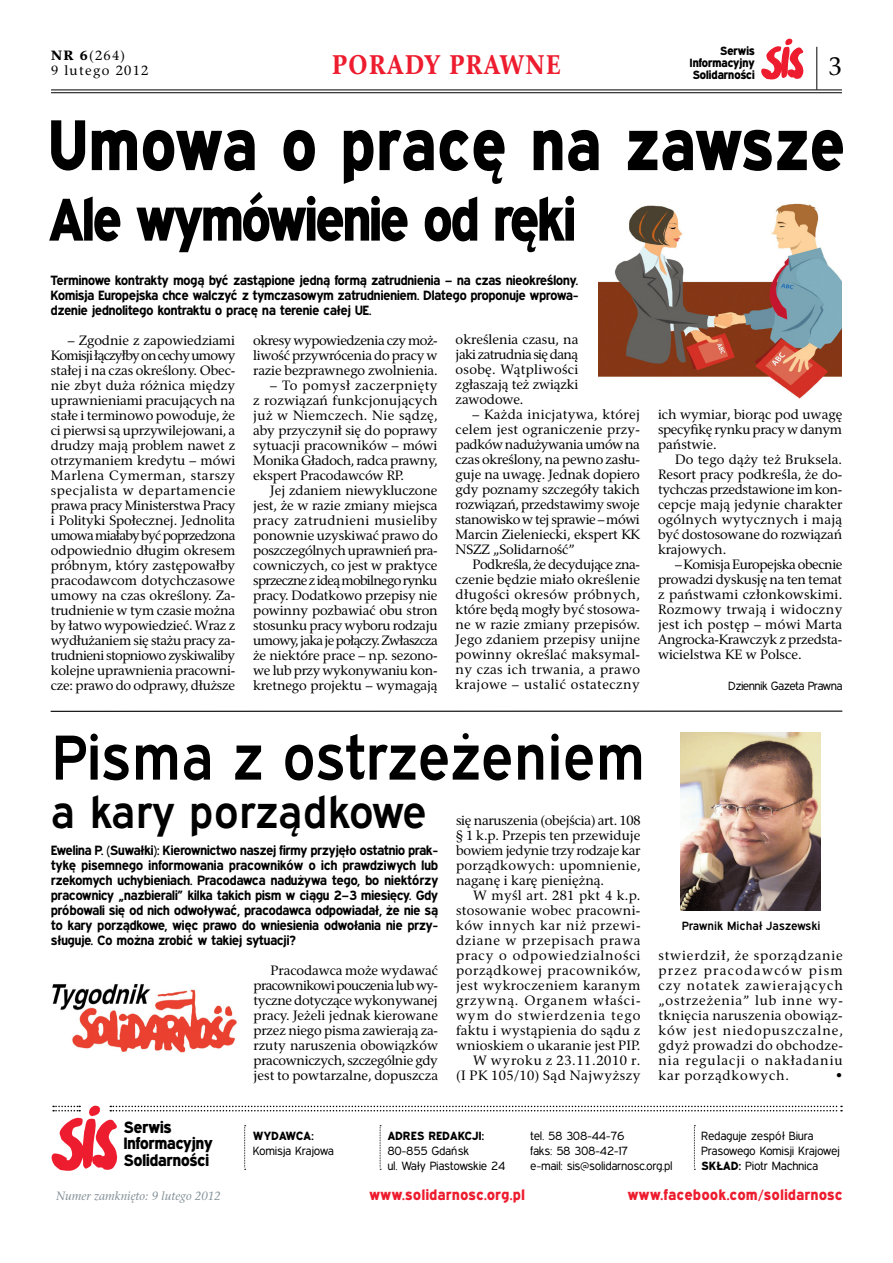
<style>
.page{position:relative;width:893px;height:1263px;background:#fff}
.page>*{position:absolute;margin:0;border:0;box-sizing:border-box;transform-origin:0 0}
.t1{font:72px "Expressway Xb";letter-spacing:.03em;color:#000;scale:.92 1}
.t2{font:63.6px "Expressway Sb";color:#000;scale:.94 1}
.t3{font:60.45px "Expressway Xb";letter-spacing:-.03em;color:#000;scale:.92 1}
.t4{font:45px "Expressway Sb";color:#000}
.t5{font:700 27px "Rashel Cnd EFN";letter-spacing:.05em;color:#ed1c2e}
.t6{font:25.5px "Rashel EFN";color:#000}
.t7{font:16.5px/16.5px "Expressway Xb";color:#000}
.t8{font:15px "Expressway Xb";letter-spacing:.04em;color:#ed1c2e}
.t9{font:13.5px/15px "Rashel EFN";color:#000;text-align:justify}
.t10{font:700 13.5px/15px "Expressway Rg";color:#000;text-align:justify}
.t11{font:13.5px/15px "Rashel EFN";letter-spacing:.04em;color:#000;text-align:right}
.t12{font:13.5px/15px "Rashel EFN";letter-spacing:.1em;color:#000}
.t13{font:12px/15px "Expressway Bk";letter-spacing:.025em;color:#000}
.t14{font:12px/12px "Expressway Xb";color:#000;text-align:justify}
.t15{font:italic 12px "Rashel EFN";color:#839097}
.t16{font:12px "Expressway Sb";color:#000}
.t17{font:12px "Expressway Bk";color:#000}
.t18{font:12px "Expressway Xb";letter-spacing:.025em;color:#000}
.s1{font-family:"Rashel EFN Heavy"}
.s2{font-family:"Expressway Xb"}
</style>
<div class="page">
<svg style="left:761px;top:38px;width:43px;height:42px"></svg>
<hr style="left:51px;top:92px;width:791px;height:1px;background:#000">
<hr style="left:51px;top:90px;width:791px;height:1px;background:#000">
<hr style="left:816px;top:47px;width:1px;height:43px;background:#000">
<img style="left:680px;top:732px;width:140px;height:178px">
<svg style="left:51px;top:1105px;width:791px;height:66px"></svg>
<img style="left:52px;top:984px;width:185px;height:69px">
<hr style="left:51px;top:710px;width:791px;height:2px;background:#000">
<img style="left:598px;top:203px;width:244px;height:196px">
<p class="t12" style="left:51px;top:47px;width:99px"><span class="s1">nr 6</span>(264)<br>9 lutego 2012</p>
<h3 class="t5" style="left:332px;top:48px;width:230px">PORADY PRAWNE</h3>
<p class="t14" style="left:690px;top:44px;width:66px;text-indent:30px">Serwis Informacyjny Solidarności</p>
<h3 class="t6" style="left:828px;top:50px;width:15px">3</h3>
<h1 class="t1" style="left:49px;top:101px;width:867px">Umowa o pracę na zawsze</h1>
<h3 class="t3" style="left:49px;top:183px;width:574px">Ale wymówienie od ręki</h3>
<p class="t10" style="left:51px;top:272px;width:529px">Terminowe kontrakty mogą być zastąpione jedną formą zatrudnienia – na czas nieokreślony.<br>Komisja Europejska chce walczyć z tymczasowym zatrudnieniem. Dlatego proponuje wprowa&shy;dzenie jednolitego kontraktu o pracę na terenie całej UE.</p>
<p class="t9" style="left:51px;top:332px;width:186px;text-indent:17px">– Zgodnie z zapowiedziami Komisji łączyłby on cechy umowy stałej i na czas określony. Obec&shy;nie zbyt duża różnica między uprawnieniami pracujących na stałe i terminowo powoduje, że ci pierwsi są uprzywilejowani, a drudzy mają problem nawet z otrzymaniem kredytu – mówi Marlena Cymerman, starszy specjalista w departamencie prawa pracy Ministerstwa Pracy i Polityki Społecznej. Jednolita umowa miałaby być poprzedzona odpowiednio długim okresem próbnym, który zastępowałby pracodawcom dotychczasowe umowy na czas określony. Za&shy;trudnienie w tym czasie można by łatwo wypowiedzieć. Wraz z wydłużaniem się stażu pracy za&shy;trudnieni stopniowo zyskiwaliby kolejne uprawnienia pracowni&shy;cze: prawo do odprawy, dłuższe</p>
<p class="t9" style="left:253px;top:332px;width:186px">okresy wypowiedzenia czy moż&shy;liwość przywrócenia do pracy w razie bezprawnego zwolnienia.</p>
<p class="t9" style="left:456px;top:332px;width:124px">określenia czasu, na jaki zatrudnia się daną osobę. Wątpliwości zgłaszają też związki zawodowe.</p>
<p class="t9" style="left:456px;top:407px;width:186px;text-indent:17px">– Każda inicjatywa, której celem jest ograniczenie przy&shy;padków nadużywania umów na czas określony, na pewno zasłu&shy;guje na uwagę. Jednak dopiero gdy poznamy szczegóły takich rozwiązań, przedstawimy swoje stanowisko w tej sprawie – mówi Marcin Zieleniecki, ekspert KK NSZZ „Solidarność”</p>
<p class="t9" style="left:456px;top:557px;width:186px;text-indent:17px">Podkreśla, że decydujące zna&shy;czenie będzie miało określenie długości okresów próbnych, które będą mogły być stosowa&shy;ne w razie zmiany przepisów.<br>Jego zdaniem przepisy unijne powinny określać maksymal&shy;ny czas ich trwania, a prawo krajowe – ustalić ostateczny</p>
<p class="t9" style="left:253px;top:377px;width:186px;text-indent:17px">– To pomysł zaczerpnięty z rozwiązań funkcjonujących już w Niemczech. Nie sądzę, aby przyczynił się do poprawy sytuacji pracowników – mówi Monika Gładoch, radca prawny, ekspert Pracodawców RP.</p>
<p class="t9" style="left:253px;top:482px;width:186px;text-indent:17px">Jej zdaniem niewykluczone jest, że w razie zmiany miejsca pracy zatrudnieni musieliby ponownie uzyskiwać prawo do poszczególnych uprawnień pra&shy;cowniczych, co jest w praktyce sprzeczne z ideą mobilnego rynku pracy. Dodatkowo przepisy nie powinny pozbawiać obu stron stosunku pracy wyboru rodzaju umowy, jaka je połączy. Zwłaszcza że niektóre prace – np. sezono&shy;we lub przy wykonywaniu kon&shy;kretnego projektu – wymagają</p>
<h2 class="t2" style="left:52px;top:719px;width:633px">Pisma z ostrzeżeniem</h2>
<h3 class="t4" style="left:51px;top:785px;width:378px">a kary porządkowe</h3>
<p class="t10" style="left:51px;top:842px;width:388px">Ewelina P. (Suwałki): Kierownictwo naszej firmy przyjęło ostatnio prak&shy;tykę pisemnego informowania pracowników o ich prawdziwych lub rzekomych uchybieniach. Pracodawca nadużywa tego, bo niektórzy pracownicy „nazbierali” kilka takich pism w ciągu 2–3 miesięcy. Gdy próbowali się od nich odwoływać, pracodawca odpowiadał, że nie są to kary porządkowe, więc prawo do wniesienia odwołania nie przy&shy;sługuje. Co można zrobić w takiej sytuacji?</p>
<p class="t9" style="left:254px;top:962px;width:186px;text-indent:17px">Pracodawca może wydawać pracownikowi pouczenia lub wy&shy;tyczne dotyczące wykonywanej pracy. Jeżeli jednak kierowane przez niego pisma zawierają za&shy;rzuty naruszenia obowiązków pracowniczych, szczególnie gdy jest to powtarzalne, dopuszcza</p>
<p class="t9" style="left:456px;top:812px;width:186px">się naruszenia (obejścia) art. 108 § 1 k.p. Przepis ten przewiduje bowiem jedynie trzy rodzaje kar porządkowych: upomnienie, naganę i karę pieniężną.</p>
<p class="t11" style="left:456px;top:887px;width:186px">W myśl art. 281 pkt 4 k.p. stosowanie wobec pracowni&shy;ków innych kar niż przewi&shy;dziane w przepisach prawa pracy o odpowiedzialności porządkowej pracowników, jest wykroczeniem karanym grzywną. Organem właści&shy;wym do stwierdzenia tego faktu i wystąpienia do sądu z wnioskiem o ukaranie jest PIP.<br>W wyroku z 23.11.2010 r.<br>(I PK 105/10) Sąd Najwyższy</p>
<p class="t9" style="left:658px;top:407px;width:186px">ich wymiar, biorąc pod uwagę specyfikę rynku pracy w danym państwie.</p>
<p class="t9" style="left:658px;top:452px;width:186px;text-indent:17px">Do tego dąży też Bruksela.<br>Resort pracy podkreśla, że do&shy;tychczas przedstawione im kon&shy;cepcje mają jedynie charakter ogólnych wytycznych i mają być dostosowane do rozwiązań krajowych.</p>
<p class="t9" style="left:658px;top:557px;width:186px;text-indent:17px">– Komisja Europejska obecnie prowadzi dyskusję na ten temat z państwami członkowskimi.<br>Rozmowy trwają i widoczny jest ich postęp – mówi Marta Angrocka-Krawczyk z przedsta&shy;wicielstwa KE w Polsce.</p>
<p class="t17" style="left:729px;top:678px;width:115px">Dziennik Gazeta Prawna</p>
<p class="t16" style="left:682px;top:918px;width:140px">Prawnik Michał Jaszewski</p>
<p class="t9" style="left:658px;top:947px;width:186px">stwierdził, że sporządzanie przez pracodawców pism czy notatek zawierających „ostrzeżenia” lub inne wy&shy;tknięcia naruszenia obowiąz&shy;ków jest niedopuszczalne, gdyż prowadzi do obchodze&shy;nia regulacji o nakładaniu kar porządkowych.</p>
<p class="t9" style="left:835px;top:1067px;width:9px">•</p>
<p class="t7" style="left:124px;top:1118px;width:91px">Serwis<br>Informacyjny<br>Solidarności</p>
<p class="t14" style="left:253px;top:1129px;width:28px">Wydaw</p>
<p class="t14" style="left:296px;top:1129px;width:19px">ca:</p>
<p class="t13" style="left:253px;top:1143px;width:82px">Komisja Krajowa</p>
<p class="t18" style="left:388px;top:1128px;width:98px">Adres redakcji:</p>
<p class="t13" style="left:388px;top:1143px;width:119px">80-855 Gdańsk<br>ul. Wały Piastowskie 24</p>
<p class="t13" style="left:530px;top:1128px;width:143px">tel. 58 308-44-76<br>faks: 58 308-42-17<br>e-mail: sis@solidarnosc.org.pl</p>
<p class="t13" style="left:702px;top:1128px;width:140px">Redaguje zespół Biura<br>Prasowego Komisji Krajowej<br><span class="s2">Skład:</span> Piotr Machnica</p>
<p class="t15" style="left:56px;top:1188px;width:166px">Numer zamknięto: 9 lutego 2012</p>
<p class="t8" style="left:369px;top:1185px;width:157px">www.solidarnosc.org.pl</p>
<p class="t8" style="left:628px;top:1185px;width:216px">www.facebook.com/solidarnosc</p>
</div>
